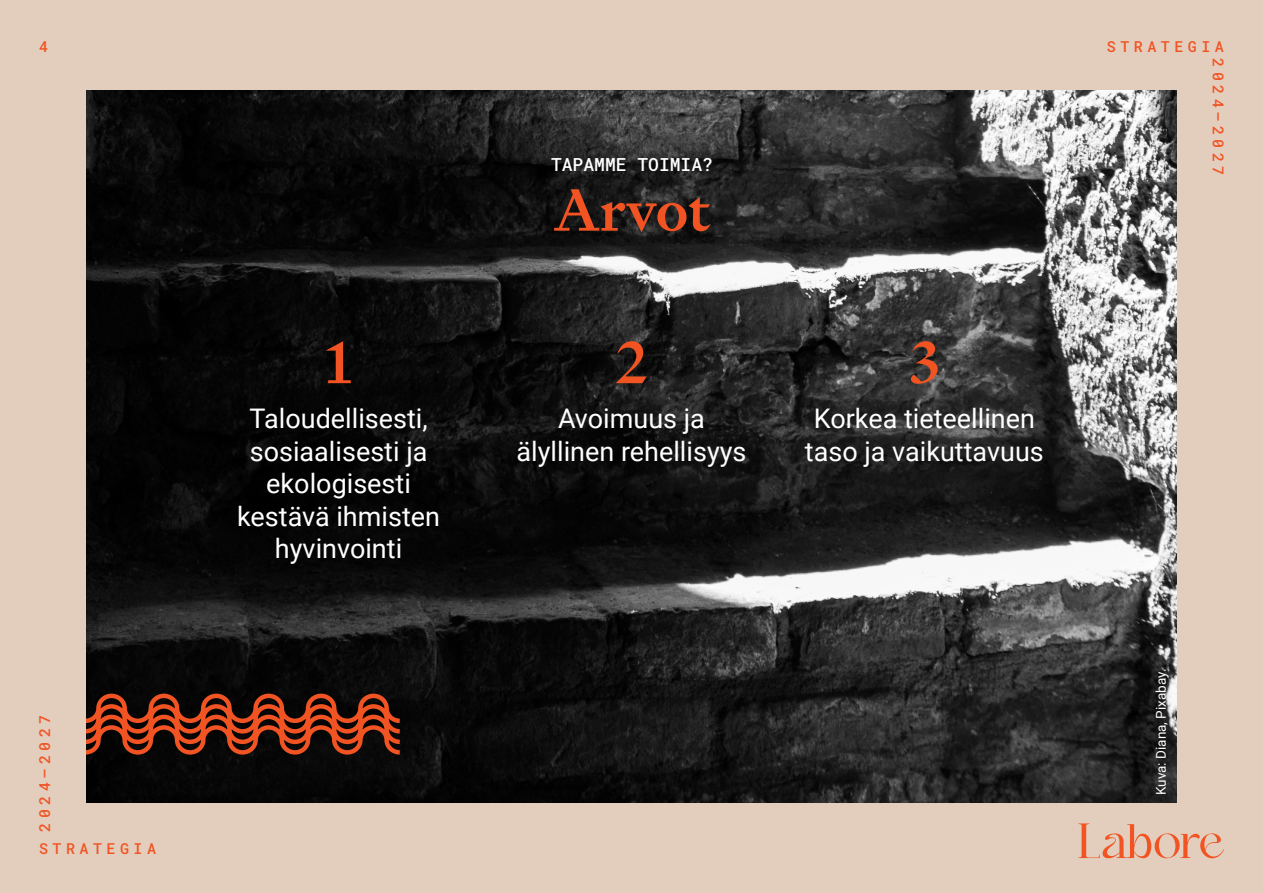
<style>
.page{position:relative;width:1263px;height:893px;background:#e3cdbd}
.page>*{position:absolute;margin:0;border:0;box-sizing:border-box;transform-origin:0 0}
.Otsikko{font:500 60px "Signifier";color:#f15422}
.Ingressi{font:27px/32.4px "Roboto";color:#fff;text-align:center}
.Väliotsikko{font:500 18px "Roboto Mono";color:#fff}
.t1{font:500 15px "Roboto Mono";letter-spacing:.3em;color:#f15422}
.Graafi{font:13.5px "Roboto";color:#fff}
</style>
<div class="page">
<svg style="left:1078px;top:823px;width:146px;height:35px"></svg>
<img style="left:86px;top:90px;width:1091px;height:713px">
<svg style="left:86px;top:691px;width:316px;height:66px;background:#602411"></svg>
<p class="t1" style="left:39px;top:36px;width:11px">4</p>
<p class="t1" style="left:34px;top:832px;width:119px;rotate:-90deg">2024–2027</p>
<p class="t1" style="left:39px;top:838px;width:119px">STRATEGIA</p>
<p class="Otsikko" style="left:325px;top:325px;width:28px">1</p>
<p class="Ingressi" style="left:237px;top:402px;width:204px">Taloudellisesti, sosiaalisesti ja ekologisesti kestävä ihmisten hyvinvointi</p>
<p class="Väliotsikko" style="left:551px;top:152px;width:163px">TAPAMME TOIMIA?</p>
<p class="Otsikko" style="left:553px;top:172px;width:159px">Arvot</p>
<p class="Otsikko" style="left:616px;top:325px;width:33px">2</p>
<p class="Ingressi" style="left:558px;top:402px;width:148px">Avoimuus ja</p>
<p class="Ingressi" style="left:516px;top:434px;width:231px">älyllinen rehellisyys</p>
<p class="Otsikko" style="left:909px;top:325px;width:32px">3</p>
<p class="Ingressi" style="left:805px;top:402px;width:240px">Korkea tieteellinen taso ja vaikuttavuus</p>
<p class="t1" style="left:1107px;top:36px;width:118px">STRATEGIA</p>
<p class="t1" style="left:1228px;top:58px;width:119px;rotate:90deg">2024–2027</p>
<p class="Graafi" style="left:1151px;top:795px;width:128px;rotate:-90deg">Kuva: Diana, Pixabay.</p>
</div>
